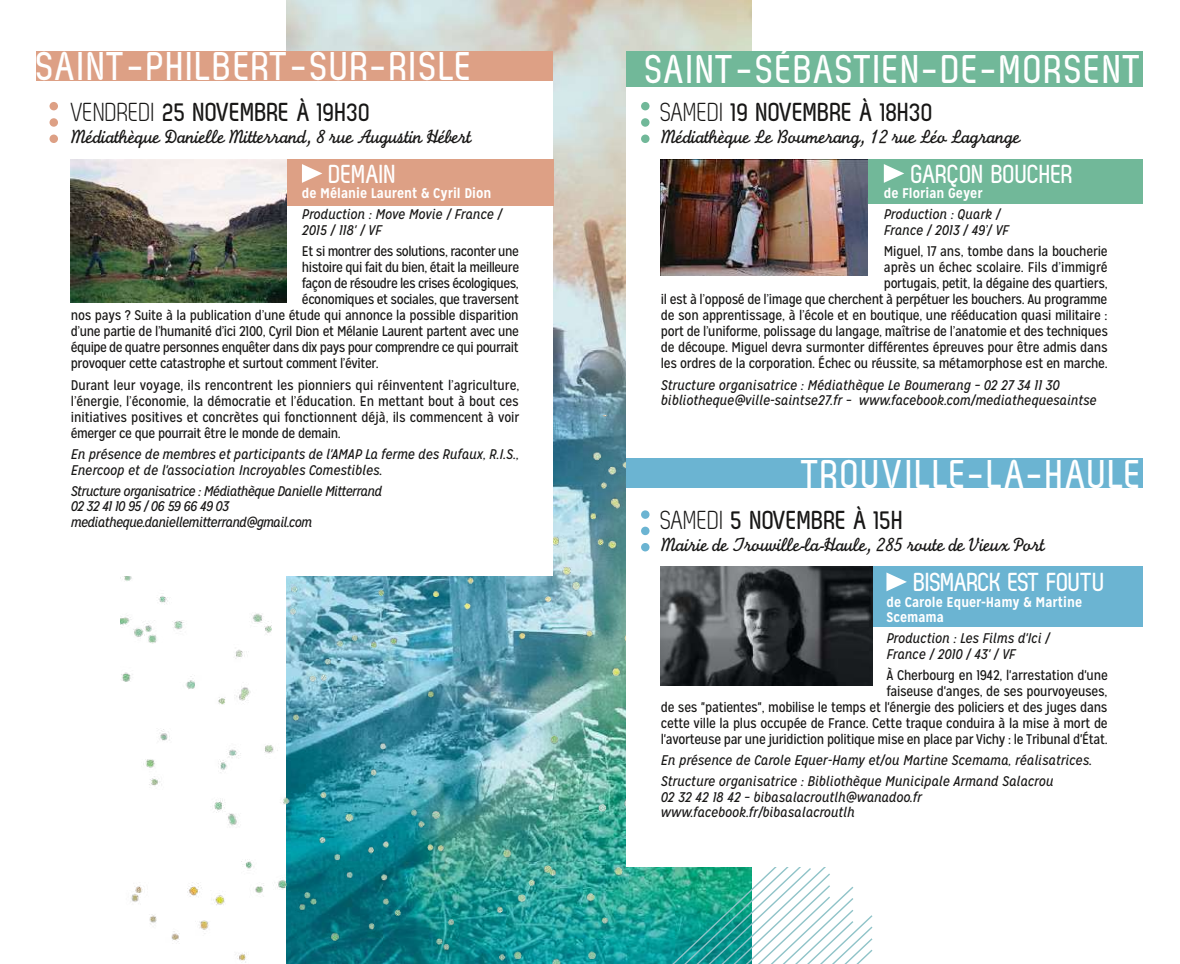
<style>
.page{position:relative;width:1180px;height:964px;background:#fff}
.page>*{position:absolute;margin:0;border:0;box-sizing:border-box;transform-origin:0 0}
.t1{font:700 40px "Zag";letter-spacing:.05em;color:#fff}
.t2{font:700 26px "Zag";color:#181716}
.t3{font:700 26px "Zag";letter-spacing:-.01em;color:#fff}
.t4{font:20px "Monoline Script MT Std";letter-spacing:-.03em;color:#181716}
.t5{font:14px/16px "Mission Gothic";letter-spacing:-.02em;color:#181716;text-align:right}
.t6{font:italic 14px/15.4px "Mission Gothic";color:#181716}
.t7{font:italic 14px/15.4px "Mission Gothic";letter-spacing:-.04em;color:#181716}
.t8{font:700 14px/15.4px "Mission Gothic";color:#fff}
.s1{font-family:"Zag Normal";font-weight:400}
</style>
<div class="page">
<img style="left:286px;top:0;width:465px;height:415px">
<img style="left:120px;top:415px;width:506px;height:549px">
<svg style="left:562px;top:832px;width:311px;height:132px"></svg>
<div style="left:37px;top:51px;width:516px;height:524px;background:#fff"></div>
<div style="left:626px;top:51px;width:516px;height:815px;background:#fff"></div>
<div style="left:71px;top:159px;width:482px;height:46px;background:#dda085"></div>
<svg style="left:302px;top:164px;width:20px;height:19px"></svg>
<div style="left:37px;top:51px;width:516px;height:29px;background:#dda085"></div>
<svg style="left:49px;top:102px;width:9px;height:41px"></svg>
<img style="left:71px;top:159px;width:215px;height:144px">
<div style="left:626px;top:458px;width:516px;height:30px;background:#6bb4d2"></div>
<div style="left:825px;top:566px;width:317px;height:60px;background:#6bb4d2"></div>
<svg style="left:886px;top:572px;width:20px;height:19px"></svg>
<svg style="left:641px;top:510px;width:8px;height:41px"></svg>
<img style="left:660px;top:566px;width:212px;height:119px">
<div style="left:825px;top:159px;width:317px;height:45px;background:#71b899"></div>
<svg style="left:883px;top:164px;width:21px;height:19px"></svg>
<div style="left:626px;top:51px;width:516px;height:35px;background:#71b899"></div>
<svg style="left:641px;top:102px;width:8px;height:41px"></svg>
<img style="left:660px;top:159px;width:207px;height:117px">
<h1 class="t1" style="left:37px;top:44px;width:433px">SAINT-PHILBERT-SUR-RISLE</h1>
<h2 class="t2" style="left:71px;top:98px;width:302px"><span class="s1">VENDREDI</span> 25 NOVEMBRE À 19H30</h2>
<h3 class="t4" style="left:71px;top:124px;width:402px">Médiathèque Danielle Mitterrand, 8 rue Augustin Hébert</h3>
<h2 class="t3" style="left:329px;top:160px;width:69px">DEMAIN</h2>
<p class="t8" style="left:302px;top:186px;width:191px">de Mélanie Laurent &amp; Cyril Dion</p>
<p class="t6" style="left:302px;top:207px;width:201px">Production : Move Movie / France /<br>2015 / 118' / VF</p>
<p class="t5" style="left:302px;top:244px;width:218px">Et si montrer des solutions, raconter une</p>
<p class="t5" style="left:302px;top:260px;width:219px">histoire qui fait du bien, était la meilleure</p>
<p class="t5" style="left:302px;top:276px;width:218px">façon de résoudre les crises écologiques,</p>
<p class="t5" style="left:302px;top:292px;width:218px">économiques et sociales, que traversent</p>
<p class="t5" style="left:71px;top:308px;width:449px">nos pays ? Suite à la publication d’une étude qui annonce la possible disparition</p>
<p class="t5" style="left:71px;top:324px;width:449px">d’une partie de l’humanité d’ici 2100, Cyril Dion et Mélanie Laurent partent avec une</p>
<p class="t5" style="left:71px;top:340px;width:449px">équipe de quatre personnes enquêter dans dix pays pour comprendre ce qui pourrait</p>
<p class="t5" style="left:71px;top:356px;width:309px">provoquer cette catastrophe et surtout comment l’éviter.</p>
<p class="t5" style="left:71px;top:377px;width:450px;text-align:justify">Durant leur voyage, ils rencontrent les pionniers qui réinventent l’agriculture, l’énergie, l’économie, la démocratie et l’éducation. En mettant bout à bout ces initiatives positives et concrètes qui fonctionnent déjà, ils commencent à voir émerger ce que pourrait être le monde de demain.</p>
<p class="t6" style="left:71px;top:447px;width:449px">En présence de membres et participants de l'AMAP La ferme des Rufaux, R.I.S.,<br>Enercoop et de l'association Incroyables Comestibles.</p>
<p class="t7" style="left:71px;top:483px;width:312px">Structure organisatrice : Médiathèque Danielle Mitterrand<br>02 32 41 10 95 / 06 59 66 49 03 mediatheque.daniellemitterrand@gmail.com</p>
<h1 class="t1" style="left:645px;top:48px;width:498px">SAINT-SÉBASTIEN-DE-MORSENT</h1>
<h2 class="t2" style="left:660px;top:98px;width:274px"><span class="s1">SAMEDI</span> 19 NOVEMBRE À 18H30</h2>
<h3 class="t4" style="left:660px;top:124px;width:361px">Médiathèque Le Boumerang, 12 rue Léo Lagrange</h3>
<h2 class="t3" style="left:911px;top:160px;width:163px">GARÇON BOUCHER</h2>
<p class="t8" style="left:883px;top:186px;width:100px">de Florian Geyer</p>
<p class="t6" style="left:883px;top:207px;width:126px">Production : Quark /<br>France / 2013 / 49’/ VF</p>
<p class="t5" style="left:660px;top:244px;width:448px">Miguel, 17 ans, tombe dans la boucherie<br>après un échec scolaire. Fils d’immigré<br>portugais, petit, la dégaine des quartiers,<br>il est à l’opposé de l’image que cherchent à perpétuer les bouchers. Au programme de son apprentissage, à l’école et en boutique, une rééducation quasi militaire : port de l’uniforme, polissage du langage, maîtrise de l’anatomie et des techniques de découpe. Miguel devra surmonter différentes épreuves pour être admis dans les ordres de la corporation. Échec ou réussite, sa métamorphose est en marche.</p>
<p class="t6" style="left:660px;top:377px;width:437px">Structure organisatrice : Médiathèque Le Boumerang – 02 27 34 11 30 bibliotheque@ville-saintse27.fr – www.facebook.com/mediathequesaintse</p>
<h1 class="t1" style="left:801px;top:452px;width:338px">TROUVILLE-LA-HAULE</h1>
<h2 class="t2" style="left:660px;top:506px;width:244px"><span class="s1">SAMEDI</span> 5 NOVEMBRE À 15H</h2>
<h3 class="t4" style="left:660px;top:533px;width:385px">Mairie de Trouville-la-Haule, 285 route de Vieux Port</h3>
<h2 class="t3" style="left:913px;top:568px;width:146px">BISMARCK EST FOUTU</h2>
<p class="t8" style="left:886px;top:594px;width:197px">de Carole Equer-Hamy &amp; Martine<br>Scemama</p>
<p class="t6" style="left:886px;top:631px;width:165px">Production : Les Films d'Ici /<br>France / 2010 / 43' / VF</p>
<p class="t5" style="left:660px;top:667px;width:448px">À Cherbourg en 1942, l'arrestation d'une<br>faiseuse d'anges, de ses pourvoyeuses,<br>de ses "patientes", mobilise le temps et l'énergie des policiers et des juges dans cette ville la plus occupée de France. Cette traque conduira à la mise à mort de l'avorteuse par une juridiction politique mise en place par Vichy : le Tribunal d'État.</p>
<p class="t6" style="left:660px;top:750px;width:432px;line-height:21px">En présence de Carole Equer-Hamy et/ou Martine Scemama, réalisatrices.<br>Structure organisatrice : Bibliothèque Municipale Armand Salacrou</p>
<p class="t6" style="left:660px;top:789px;width:262px">02 32 42 18 42 – bibasalacroutlh@wanadoo.fr www.facebook.fr/bibasalacroutlh</p>
</div>
